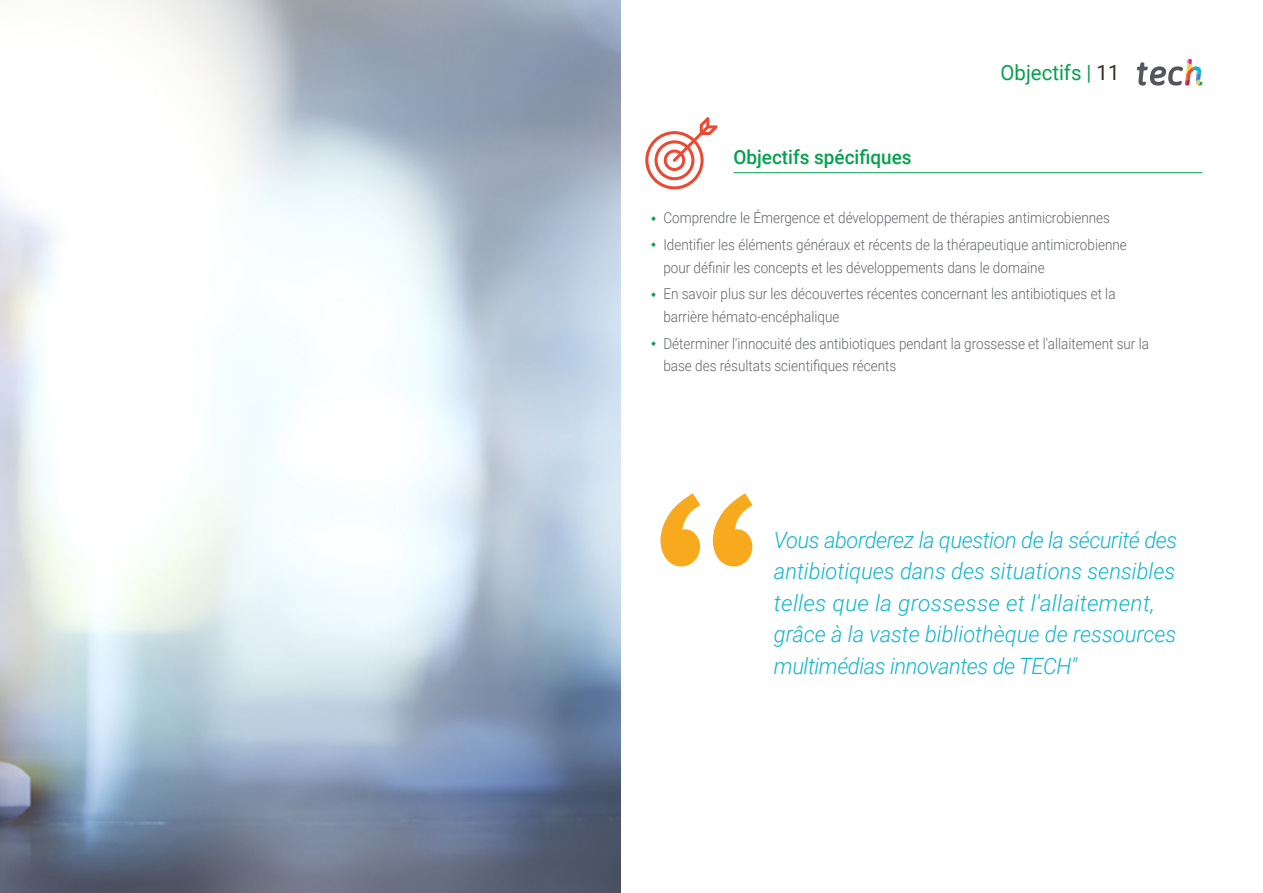
<style>
.page{position:relative;width:1263px;height:893px;background:#fff}
.page>*{position:absolute;margin:0;border:0;box-sizing:border-box;transform-origin:0 0}
.t1{font:italic 300 22.5px/31.5px "Roboto";color:#0fb6cf}
.t2{font:21px "Roboto";color:#04a14d}
.t3{font:500 19.5px "Roboto";color:#04a14d}
.t4{font:300 15px/26.7px "Roboto";color:#61646a;scale:.9 1}
.s1{color:#312e20}
</style>
<div class="page">
<hr style="left:733px;top:172px;width:469px;height:1px;background:#04a14d">
<svg style="left:645px;top:117px;width:73px;height:72px"></svg>
<img style="left:0;top:0;width:621px;height:893px">
<svg style="left:660px;top:493px;width:93px;height:73px"></svg>
<svg style="left:1137px;top:59px;width:65px;height:27px"></svg>
<h3 class="t3" style="left:733px;top:144px;width:180px">Objectifs spécifiques</h3>
<h2 class="t2" style="left:1000px;top:57px;width:120px">Objectifs | <span class="s1">11</span></h2>
<p class="t4" style="left:663px;top:204px;width:516px">Comprendre le Émergence et développement de thérapies antimicrobiennes<br>Identifier les éléments généraux et récents de la thérapeutique antimicrobienne</p>
<p class="t4" style="left:663px;top:253px;width:504px">pour définir les concepts et les développements dans le domaine<br>En savoir plus sur les découvertes récentes concernant les antibiotiques et la</p>
<p class="t4" style="left:663px;top:303px;width:541px">barrière hémato-encéphalique<br>Déterminer l'innocuité des antibiotiques pendant la grossesse et l'allaitement sur la</p>
<p class="t4" style="left:663px;top:352px;width:260px">base des résultats scientifiques récents</p>
<h1 class="t1" style="left:774px;top:523px;width:405px">Vous aborderez la question de la sécurité des antibiotiques dans des situations sensibles telles que la grossesse et l'allaitement, grâce à la vaste bibliothèque de ressources multimédias innovantes de TECH"</h1>
</div>
